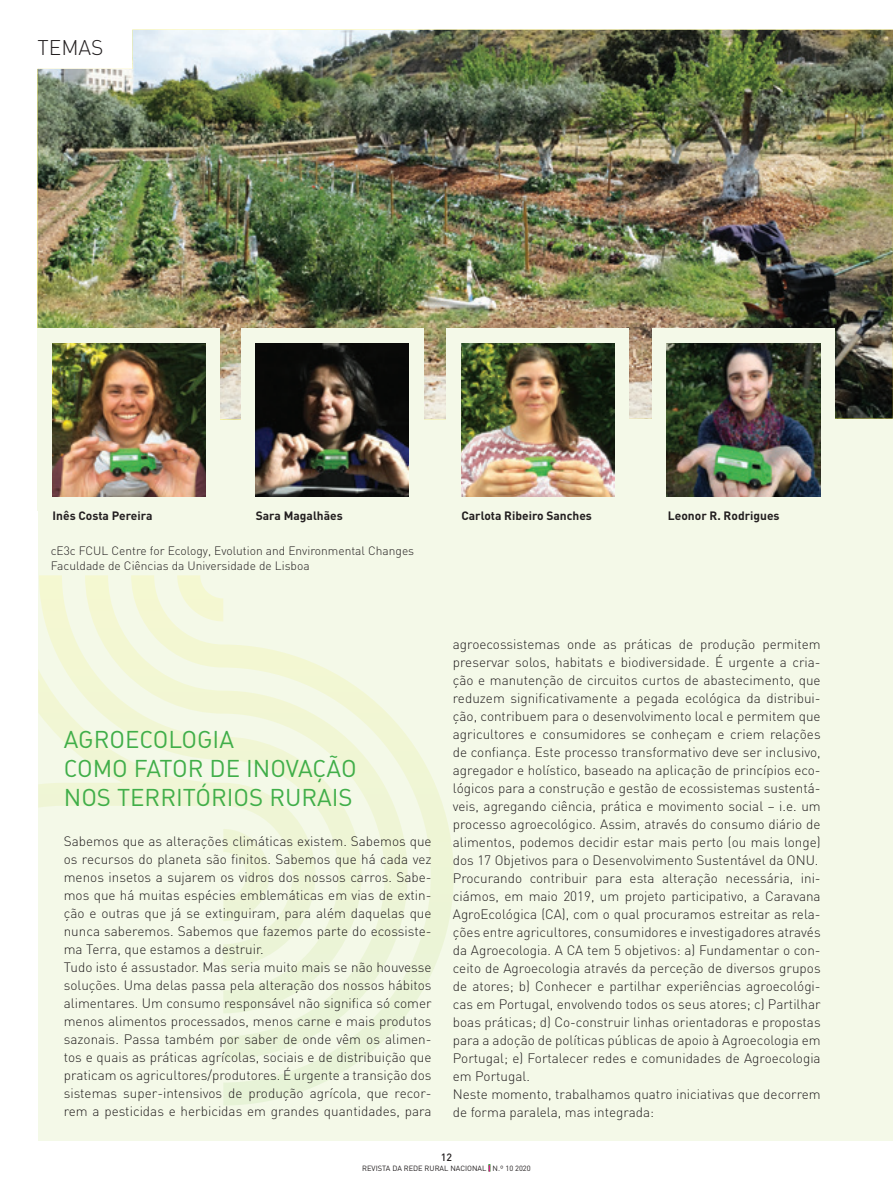
<style>
.page{position:relative;width:893px;height:1191px;background:#fff}
.page>*{position:absolute;margin:0;border:0;box-sizing:border-box;transform-origin:0 0}
.t1{font:24px/28.8px "DIN Regular Alternate";color:#40ae49}
.t2{font:300 21px "DIN";color:#231f20}
.t3{font:300 13.5px/18px "DIN";color:#231f20}
.t4{font:300 12px/15px "DIN";color:#231f20}
.t5{font:700 12px "DIN";color:#231f20}
.t6{font:500 10.5px "DIN";color:#231f20}
.t7{font:7.5px "DIN";color:#231f20}
.s1{font-weight:900;color:#40ae49}
</style>
<div class="page">
<div style="left:38px;top:267px;width:855px;height:873px;background:#f4f9e8"></div>
<img style="left:38px;top:30px;width:855px;height:390px">
<div style="left:38px;top:328px;width:182px;height:183px;background:#f4f9e8"></div>
<img style="left:52px;top:343px;width:154px;height:153px">
<div style="left:241px;top:328px;width:183px;height:183px;background:#f4f9e8"></div>
<img style="left:256px;top:343px;width:153px;height:153px">
<div style="left:446px;top:328px;width:183px;height:183px;background:#f4f9e8"></div>
<img style="left:461px;top:343px;width:153px;height:153px">
<div style="left:652px;top:328px;width:183px;height:183px;background:#f4f9e8"></div>
<img style="left:667px;top:343px;width:153px;height:153px">
<svg style="left:38px;top:575px;width:416px;height:530px"></svg>
<h2 class="t2" style="left:38px;top:35px;width:68px">TEMAS</h2>
<p class="t5" style="left:53px;top:508px;width:101px">Inês Costa Pereira</p>
<p class="t5" style="left:256px;top:508px;width:88px">Sara Magalhães</p>
<p class="t5" style="left:461px;top:508px;width:132px">Carlota Ribeiro Sanches</p>
<p class="t5" style="left:668px;top:508px;width:113px">Leonor R. Rodrigues</p>
<p class="t4" style="left:51px;top:543px;width:365px">cE3c FCUL Centre for Ecology, Evolution and Environmental Changes<br>Faculdade de Ciências da Universidade de Lisboa</p>
<h1 class="t1" style="left:64px;top:724px;width:294px">AGROECOLOGIA<br>COMO FATOR DE INOVAÇÃO<br>NOS TERRITÓRIOS RURAIS</h1>
<p class="t3" style="left:64px;top:832px;width:369px">Sabemos que as alterações climáticas existem. Sabemos que os recursos do planeta são finitos. Sabemos que há cada vez menos insetos a sujarem os vidros dos nossos carros. Sabe&shy;mos que há muitas espécies emblemáticas em vias de extin&shy;ção e outras que já se extinguiram, para além daquelas que nunca saberemos. Sabemos que fazemos parte do ecossiste&shy;ma Terra, que estamos a destruir.<br>Tudo isto é assustador. Mas seria muito mais se não houvesse soluções. Uma delas passa pela alteração dos nossos hábitos alimentares. Um consumo responsável não significa só comer menos alimentos processados, menos carne e mais produtos sazonais. Passa também por saber de onde vêm os alimen&shy;tos e quais as práticas agrícolas, sociais e de distribuição que praticam os agricultores/produtores. É urgente a transição dos sistemas super-intensivos de produção agrícola, que recor&shy;rem a pesticidas e herbicidas em grandes quantidades, para</p>
<p class="t3" style="left:453px;top:634px;width:369px">agroecossistemas onde as práticas de produção permitem preservar solos, habitats e biodiversidade. É urgente a cria&shy;ção e manutenção de circuitos curtos de abastecimento, que reduzem significativamente a pegada ecológica da distribui&shy;ção, contribuem para o desenvolvimento local e permitem que agricultores e consumidores se conheçam e criem relações de confiança. Este processo transformativo deve ser inclusivo, agregador e holístico, baseado na aplicação de princípios eco&shy;lógicos para a construção e gestão de ecossistemas sustentá&shy;veis, agregando ciência, prática e movimento social – i.e. um processo agroecológico. Assim, através do consumo diário de alimentos, podemos decidir estar mais perto (ou mais longe) dos 17 Objetivos para o Desenvolvimento Sustentável da ONU.<br>Procurando contribuir para esta alteração necessária, ini&shy;ciámos, em maio 2019, um projeto participativo, a Caravana AgroEcológica (CA), com o qual procuramos estreitar as rela&shy;ções entre agricultores, consumidores e investigadores através da Agroecologia. A CA tem 5 objetivos: a) Fundamentar o con&shy;ceito de Agroecologia através da perceção de diversos grupos de atores; b) Conhecer e partilhar experiências agroecológi&shy;cas em Portugal, envolvendo todos os seus atores; c) Partilhar boas práticas; d) Co-construir linhas orientadoras e propostas para a adoção de políticas públicas de apoio à Agroecologia em Portugal; e) Fortalecer redes e comunidades de Agroecologia em Portugal.<br>Neste momento, trabalhamos quatro iniciativas que decorrem de forma paralela, mas integrada:</p>
<p class="t6" style="left:441px;top:1150px;width:13px">12</p>
<p class="t7" style="left:362px;top:1163px;width:170px">REVISTA DA REDE RURAL NACIONAL <span class="s1">|</span> N.º 10 2020</p>
</div>
